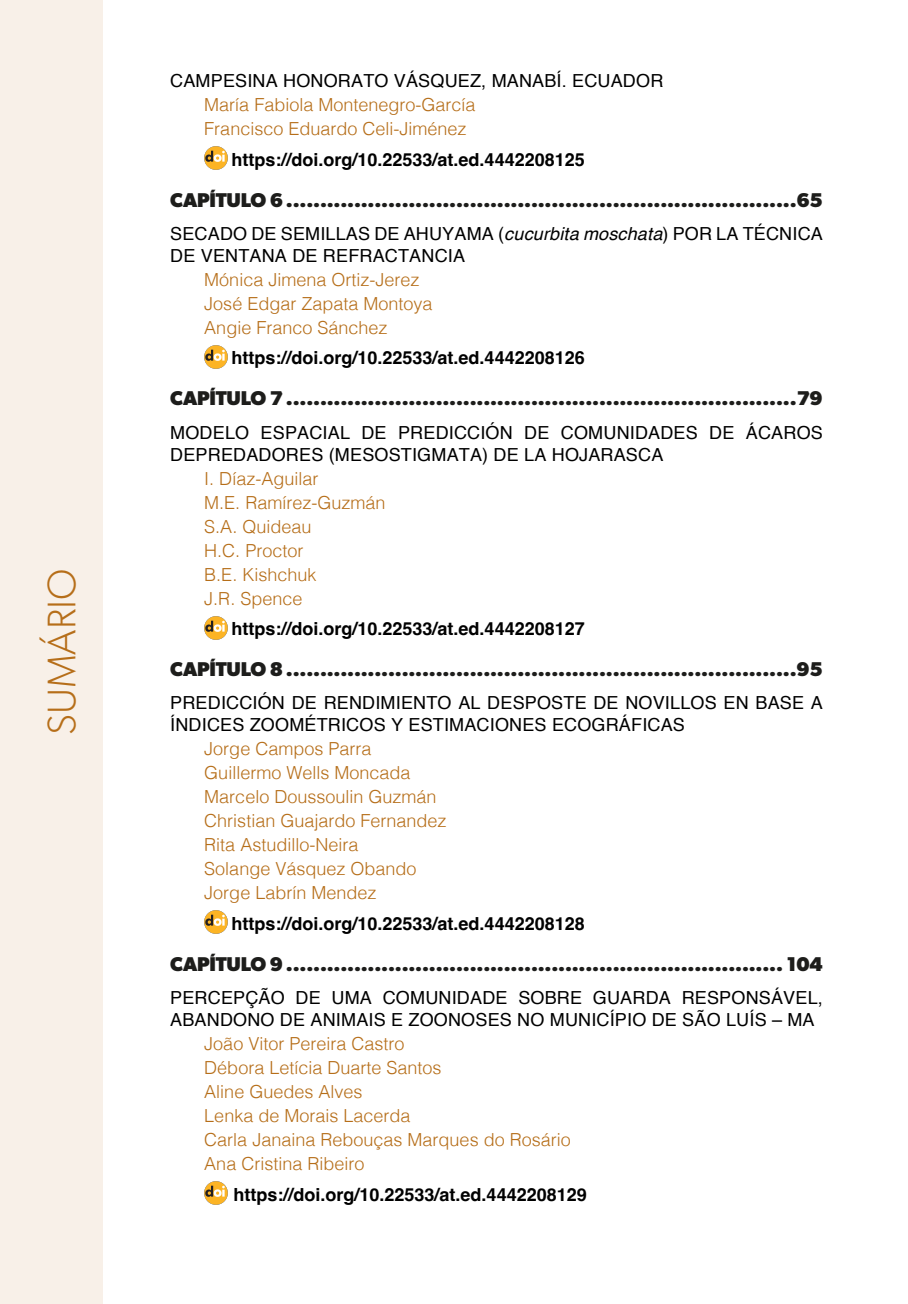
<style>
.page{position:relative;width:908px;height:1304px;background:#fff}
.page>*{position:absolute;margin:0;border:0;box-sizing:border-box;transform-origin:0 0}
.t1{font:300 40px "Gibson";color:#b66e19}
.t2{font:700 20px "Gibson";letter-spacing:-.01em;color:#1d1d1b}
.t3{font:300 18px/24px "Helvetica";color:#b66e19}
.t4{font:18px/22px "Helvetica";letter-spacing:.01em;color:#000}
.t5{font:700 18px "Helvetica";color:#000}
.s1{font-style:italic}
</style>
<div class="page">
<div style="left:0;top:0;width:103px;height:1304px;background:#f8f0e8"></div>
<img style="left:204px;top:147px;width:23px;height:23px">
<img style="left:204px;top:345px;width:23px;height:23px">
<img style="left:204px;top:616px;width:23px;height:23px">
<img style="left:204px;top:911px;width:23px;height:23px">
<img style="left:204px;top:1182px;width:23px;height:23px">
<h1 class="t1" style="left:37px;top:735px;width:167px;rotate:-90deg">SUMÁRIO</h1>
<p class="t4" style="left:170px;top:70px;width:494px">CAMPESINA HONORATO VÁSQUEZ, MANABÍ. ECUADOR</p>
<p class="t3" style="left:204px;top:92px;width:273px">María Fabiola Montenegro-García<br>Francisco Eduardo Celi-Jiménez</p>
<p class="t5" style="left:231px;top:148px;width:355px">https://doi.org/10.22533/at.ed.4442208125</p>
<p class="t2" style="left:170px;top:188px;width:653px">CAPÍTULO 6 ...........................................................................65</p>
<p class="t4" style="left:170px;top:223px;width:653px">SECADO DE SEMILLAS DE AHUYAMA (<span class="s1">cucurbita moschata</span>) POR LA TÉCNICA<br>DE VENTANA DE REFRACTANCIA</p>
<p class="t3" style="left:204px;top:266px;width:230px">Mónica Jimena Ortiz-Jerez<br>José Edgar Zapata Montoya<br>Angie Franco Sánchez</p>
<p class="t5" style="left:231px;top:347px;width:355px">https://doi.org/10.22533/at.ed.4442208126</p>
<p class="t2" style="left:170px;top:387px;width:653px">CAPÍTULO 7 ...........................................................................79</p>
<p class="t4" style="left:170px;top:422px;width:653px">MODELO ESPACIAL DE PREDICCIÓN DE COMUNIDADES DE ÁCAROS<br>DEPREDADORES (MESOSTIGMATA) DE LA HOJARASCA</p>
<p class="t3" style="left:204px;top:465px;width:183px">I. Díaz-Aguilar<br>M.E. Ramírez-Guzmán<br>S.A. Quideau<br>H.C. Proctor<br>B.E. Kishchuk<br>J.R. Spence</p>
<p class="t5" style="left:231px;top:618px;width:355px">https://doi.org/10.22533/at.ed.4442208127</p>
<p class="t2" style="left:170px;top:657px;width:653px">CAPÍTULO 8 ...........................................................................95</p>
<p class="t4" style="left:170px;top:693px;width:653px">PREDICCIÓN DE RENDIMIENTO AL DESPOSTE DE NOVILLOS EN BASE A<br>ÍNDICES ZOOMÉTRICOS Y ESTIMACIONES ECOGRÁFICAS</p>
<p class="t3" style="left:204px;top:736px;width:244px">Jorge Campos Parra<br>Guillermo Wells Moncada<br>Marcelo Doussoulin Guzmán<br>Christian Guajardo Fernandez<br>Rita Astudillo-Neira<br>Solange Vásquez Obando<br>Jorge Labrín Mendez</p>
<p class="t5" style="left:231px;top:913px;width:355px">https://doi.org/10.22533/at.ed.4442208128</p>
<p class="t2" style="left:170px;top:952px;width:653px">CAPÍTULO 9 ......................................................................... 104</p>
<p class="t4" style="left:170px;top:987px;width:653px">PERCEPÇÃO DE UMA COMUNIDADE SOBRE GUARDA RESPONSÁVEL,<br>ABANDONO DE ANIMAIS E ZOONOSES NO MUNICÍPIO DE SÃO LUÍS – MA</p>
<p class="t3" style="left:204px;top:1031px;width:368px">João Vitor Pereira Castro<br>Débora Letícia Duarte Santos<br>Aline Guedes Alves<br>Lenka de Morais Lacerda<br>Carla Janaina Rebouças Marques do Rosário<br>Ana Cristina Ribeiro</p>
<p class="t5" style="left:233px;top:1183px;width:355px">https://doi.org/10.22533/at.ed.4442208129</p>
</div>
